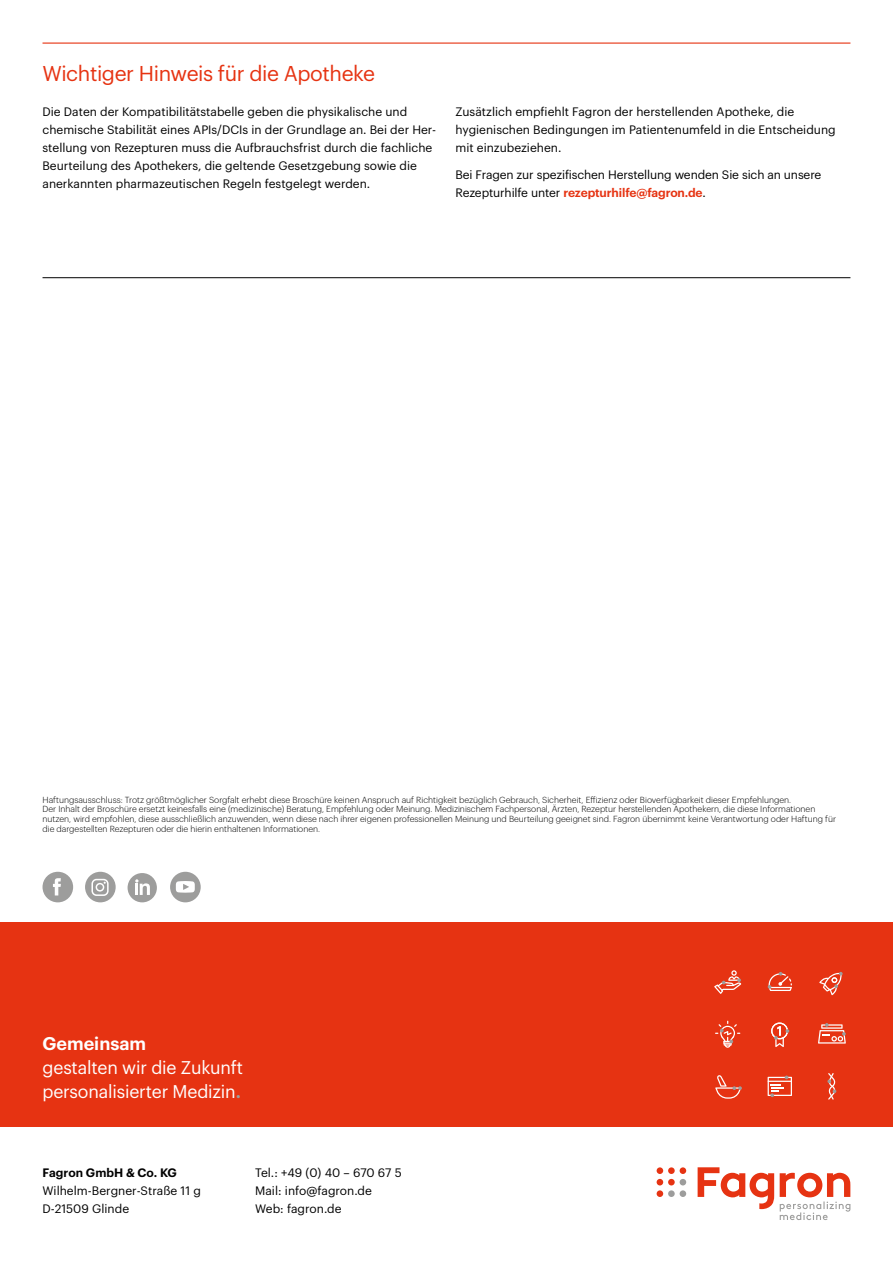
<style>
.page{position:relative;width:893px;height:1263px;background:#fff}
.page>*{position:absolute;margin:0;border:0;box-sizing:border-box;transform-origin:0 0}
.t1{font:21px "Graphik";letter-spacing:-.02em;color:#e63312}
.t2{font:18px/24px "Graphik";letter-spacing:-.01em;color:#fff}
.t3{font:600 18px "Graphik";color:#fff}
.t4{font:12px/18px "Graphik";color:#000}
.t5{font:600 12px "Graphik";letter-spacing:.005em;color:#000}
.t6{font:300 8.7px/9.8px "Graphik";color:#000}
.s1{font-weight:600;color:#e63312}
.s2{font-weight:600;color:#9d9d9c}
.s3{font-weight:700;color:#e63312}
</style>
<div class="page">
<hr style="left:43px;top:43px;width:807px;height:1px;background:#e63312">
<div style="left:680px;top:1190px;width:6px;height:7px;background:#9d9d9c;border-radius:50%"></div>
<div style="left:657px;top:1190px;width:6px;height:7px;background:#e63312;border-radius:50%"></div>
<div style="left:668px;top:1190px;width:7px;height:7px;background:#9d9d9c;border-radius:50%"></div>
<div style="left:680px;top:1167px;width:6px;height:7px;background:#e63312;border-radius:50%"></div>
<div style="left:657px;top:1167px;width:6px;height:7px;background:#e63312;border-radius:50%"></div>
<div style="left:668px;top:1167px;width:7px;height:7px;background:#e63312;border-radius:50%"></div>
<svg style="left:680px;top:1179px;width:6px;height:6px"></svg>
<svg style="left:657px;top:1179px;width:6px;height:6px"></svg>
<div style="left:668px;top:1179px;width:7px;height:6px;background:#e63312;border-radius:50%"></div>
<svg style="left:698px;top:1167px;width:76px;height:42px"></svg>
<svg style="left:780px;top:1173px;width:70px;height:47px"></svg>
<div style="left:0;top:923px;width:893px;height:204px;background:#e63312"></div>
<hr style="left:43px;top:277px;width:807px;height:1px;background:#000">
<div style="left:85px;top:872px;width:31px;height:30px;background:#9d9d9c;border-radius:50%"></div>
<div style="left:91px;top:879px;width:18px;height:17px;border:2px solid #fff;border-radius:4px"></div>
<div style="left:96px;top:883px;width:8px;height:8px;border:1px solid #fff;border-radius:50%"></div>
<div style="left:43px;top:872px;width:30px;height:30px;background:#9d9d9c;border-radius:50%"></div>
<svg style="left:53px;top:878px;width:8px;height:17px"></svg>
<div style="left:128px;top:873px;width:29px;height:29px;background:#9d9d9c;border-radius:50%"></div>
<svg style="left:135px;top:879px;width:15px;height:16px"></svg>
<div style="left:170px;top:872px;width:31px;height:30px;background:#9d9d9c;border-radius:50%"></div>
<svg style="left:176px;top:881px;width:19px;height:12px"></svg>
<svg style="left:771px;top:1022px;width:18px;height:25px"></svg>
<svg style="left:715px;top:1021px;width:25px;height:27px"></svg>
<svg style="left:768px;top:972px;width:24px;height:19px"></svg>
<svg style="left:714px;top:970px;width:27px;height:24px"></svg>
<svg style="left:819px;top:972px;width:24px;height:23px"></svg>
<svg style="left:827px;top:1073px;width:9px;height:26px"></svg>
<svg style="left:768px;top:1075px;width:24px;height:22px"></svg>
<svg style="left:715px;top:1075px;width:27px;height:24px"></svg>
<svg style="left:818px;top:1023px;width:28px;height:20px"></svg>
<h1 class="t1" style="left:43px;top:57px;width:334px">Wichtiger Hinweis für die Apotheke</h1>
<p class="t4" style="left:43px;top:102px;width:395px">Die Daten der Kompatibilitätstabelle geben die physikalische und chemische Stabilität eines APIs/DCIs in der Grundlage an. Bei der Her&shy;stellung von Rezepturen muss die Aufbrauchsfrist durch die fachliche Beurteilung des Apothekers, die geltende Gesetzgebung sowie die anerkannten pharmazeutischen Regeln festgelegt werden.</p>
<p class="t4" style="left:455px;top:102px;width:382px">Zusätzlich empfiehlt Fagron der herstellenden Apotheke, die hygienischen Bedingungen im Patientenumfeld in die Entscheidung mit einzubeziehen.</p>
<p class="t4" style="left:455px;top:164px;width:367px">Bei Fragen zur spezifischen Herstellung wenden Sie sich an unsere<br>Rezepturhilfe unter <span class="s1">rezepturhilfe@fagron.de</span>.</p>
<p class="t6" style="left:43px;top:794px;width:795px">Haftungsausschluss: Trotz größtmöglicher Sorgfalt erhebt diese Broschüre keinen Anspruch auf Richtigkeit bezüglich Gebrauch, Sicherheit, Effizienz oder Bioverfügbarkeit dieser Empfehlungen.<br>Der Inhalt der Broschüre ersetzt keinesfalls eine (medizinische) Beratung, Empfehlung oder Meinung. Medizinischem Fachpersonal, Ärzten, Rezeptur herstellenden Apothekern, die diese Informationen nutzen, wird empfohlen, diese ausschließlich anzuwenden, wenn diese nach ihrer eigenen professionellen Meinung und Beurteilung geeignet sind. Fagron übernimmt keine Verantwortung oder Haftung für die dargestellten Rezepturen oder die hierin enthaltenen Informationen.</p>
<h2 class="t3" style="left:43px;top:1030px;width:105px">Gemeinsam</h2>
<h2 class="t2" style="left:43px;top:1054px;width:205px">gestalten wir die Zukunft personalisierter Medizin<span class="s2">.</span><span class="s3">.</span></h2>
<p class="t5" style="left:43px;top:1163px;width:136px">Fagron GmbH &amp; Co. KG</p>
<p class="t4" style="left:43px;top:1181px;width:160px">Wilhelm-Bergner-Straße 11 g<br>D-21509 Glinde</p>
<p class="t4" style="left:255px;top:1163px;width:148px">Tel.: +49 (0) 40 – 670 67 5<br>Mail: info@fagron.de<br>Web: fagron.de</p>
</div>
